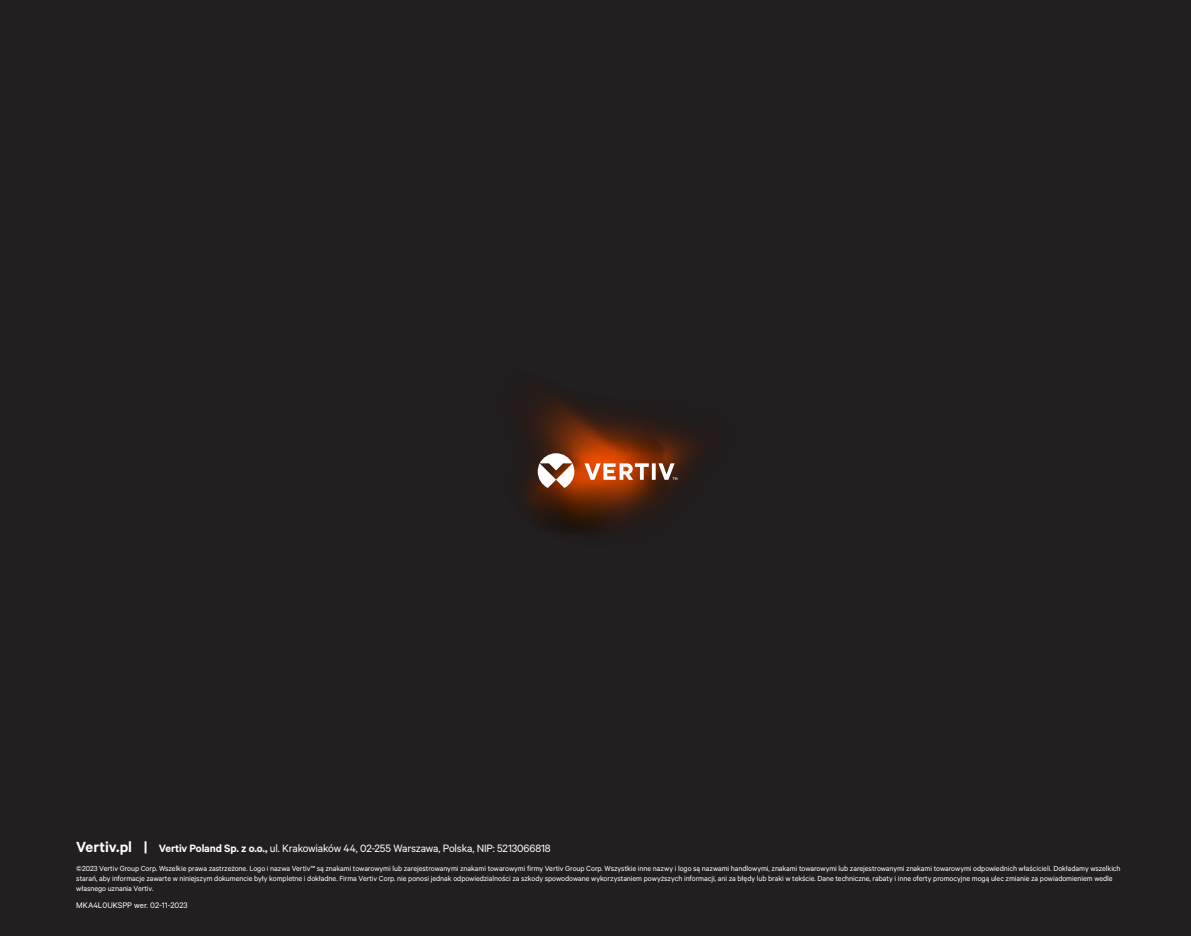
<style>
.page{position:relative;width:1191px;height:936px;background:#fff}
.page>*{position:absolute;margin:0;border:0;box-sizing:border-box;transform-origin:0 0}
.Footer_Address{font:12px "Calibre";letter-spacing:-.015em;color:#fff}
.Document_ID{font:9px "Calibre";color:#fff}
.Footer_Address-2{font:8.25px/9.8px "Calibre";letter-spacing:-.01em;color:#fff}
.s1{font-weight:600;font-size:16.5px}
.s2{font-weight:600}
</style>
<div class="page">
<div style="left:0;top:0;width:1191px;height:935px;background:#231f20"></div>
<svg style="left:533px;top:399px;width:164px;height:81px"></svg>
<svg style="left:526px;top:423px;width:151px;height:110px"></svg>
<p class="Footer_Address" style="left:76px;top:841px;width:476px"><span class="s1">Vertiv.pl |</span> <span class="s2">Vertiv Poland Sp. z o.o.,</span> ul. Krakowiaków 44, 02-255 Warszawa, Polska, NIP: 5213066818</p>
<p class="Footer_Address-2" style="left:76px;top:863px;width:1045px">©2023 Vertiv Group Corp. Wszelkie prawa zastrzeżone. Logo i nazwa Vertiv™ są znakami towarowymi lub zarejestrowanymi znakami towarowymi firmy Vertiv Group Corp. Wszystkie inne nazwy i logo są nazwami handlowymi, znakami towarowymi lub zarejestrowanymi znakami towarowymi odpowiednich właścicieli. Dokładamy wszelkich starań, aby informacje zawarte w niniejszym dokumencie były kompletne i dokładne. Firma Vertiv Corp. nie ponosi jednak odpowiedzialności za szkody spowodowane wykorzystaniem powyższych informacji, ani za błędy lub braki w tekście. Dane techniczne, rabaty i inne oferty promocyjne mogą ulec zmianie za powiadomieniem wedle własnego uznania Vertiv.</p>
<p class="Document_ID" style="left:76px;top:900px;width:113px">MKA4L0UKSPP wer. 02-11-2023</p>
</div>
